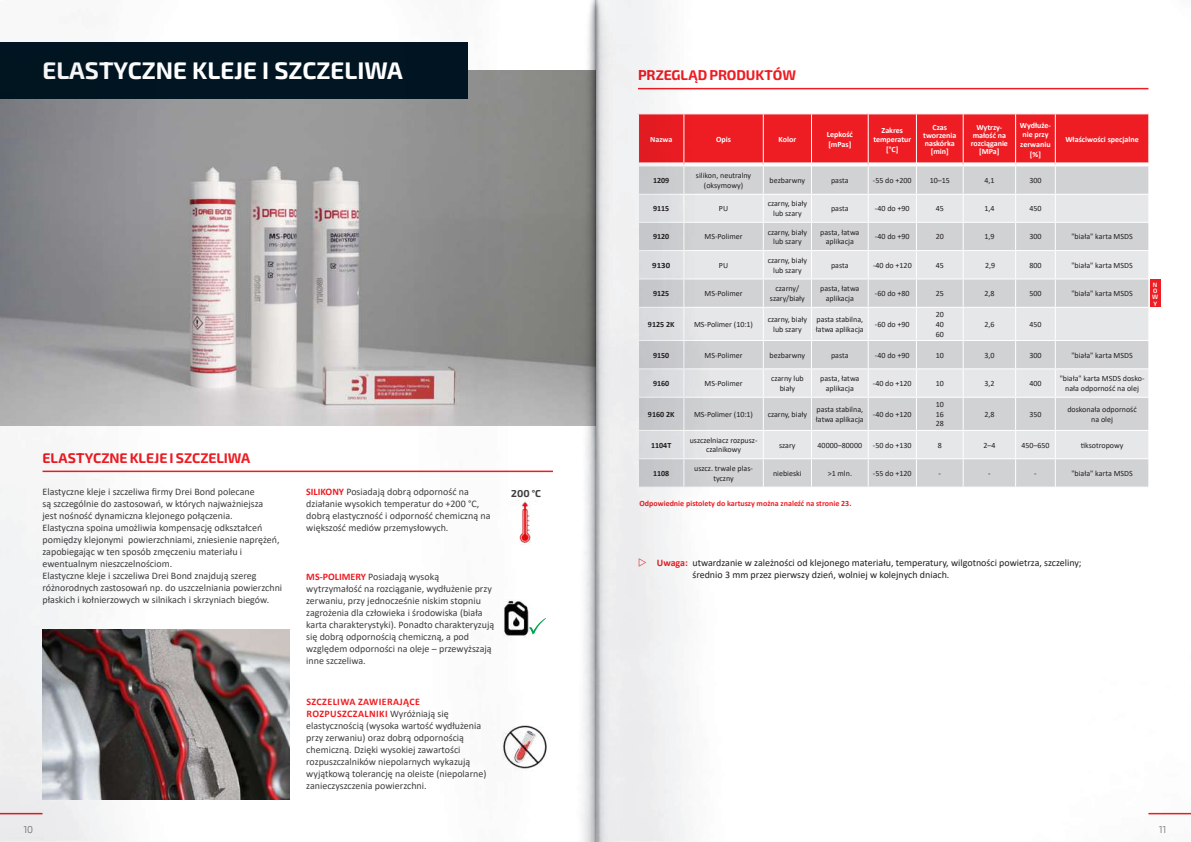
<style>
.page{position:relative;width:1191px;height:842px;background:#fff}
.page>*{position:absolute;margin:0;border:0;box-sizing:border-box;transform-origin:0 0}
.t1{font:24px "Exo 2";color:#fff}
.t2{font:14px "Exo 2";letter-spacing:-.005em;color:#ee1d23}
.t3{font:10px/12px "Calibri";color:#3e3e3f}
.t4{font:10px/12px "Calibri";color:#231f20}
.t5{font:10px "Exo 2";color:#3e3e3f}
.t6{font:10px "Exo 2";color:#6d6e71}
.t7{font:8px/9.6px "Calibri";color:#231f20;text-align:center}
.t8{font:700 8px/9.6px "Calibri";color:#fff;text-align:center}
.t9{font:700 8px "Calibri";color:#ee1d23}
.t10{font:700 8px "Calibri";color:#231f20}
.t11{font:700 8px "Calibri";color:#231f20;scale:1.1 1}
.t12{font:6.3px/6.3px "Exo 2";color:#fff}
.s1{font-weight:700;color:#ee1d23}
</style>
<div class="page">
<img style="left:0;top:0;width:1191px;height:842px">
<svg style="left:639px;top:558px;width:7px;height:9px"></svg>
<h1 class="t1" style="left:43px;top:54px;width:362px">ELASTYCZNE KLEJE I SZCZELIWA</h1>
<h2 class="t2" style="left:43px;top:449px;width:209px">ELASTYCZNE KLEJE I SZCZELIWA</h2>
<p class="t3" style="left:43px;top:485px;width:241px">Elastyczne kleje i szczeliwa 昀椀rmy Drei Bond polecane<br>są szczególnie do zastosowań, w których najważniejsza<br>jest nośność dynamiczna klejonego połączenia.<br>Elastyczna spoina umożliwia kompensację odkształceń pomiędzy klejonymi powierzchniami, zniesienie naprężeń, zapobiegając w ten sposób zmęczeniu materiału i ewentualnym nieszczelnościom.<br>Elastyczne kleje i szczeliwa Drei Bond znajdują szereg różnorodnych zastosowań np. do uszczelniania powierzchni płaskich i kołnierzowych w silnikach i skrzyniach biegów.</p>
<p class="t3" style="left:306px;top:485px;width:186px"><span class="s1">SILIKONY</span> Posiadają dobrą odporność na działanie wysokich temperatur do +200 °C, dobrą elastyczność i odporność chemiczną na większość mediów przemysłowych.</p>
<p class="t3" style="left:306px;top:571px;width:189px"><span class="s1">MS-POLIMERY</span> Posiadają wysoką wytrzymałość na rozciąganie, wydłużenie przy zerwaniu, przy jednocześnie niskim stopniu zagrożenia dla człowieka i środowiska (biała karta charakterystyki). Ponadto charakteryzują się dobrą odpornością chemiczną, a pod względem odporności na oleje – przewyższają inne szczeliwa.</p>
<p class="t3" style="left:306px;top:695px;width:182px"><span class="s1">SZCZELIWA ZAWIERAJĄCE ROZPUSZCZALNIKI</span> Wyróżniają się elastycznością (wysoka wartość wydłużenia przy zerwaniu) oraz dobrą odpornością chemiczną. Dzięki wysokiej zawartości rozpuszczalników niepolarnych wykazują wyjątkową tolerancję na oleiste (niepolarne) zanieczyszczenia powierzchni.</p>
<p class="t5" style="left:511px;top:487px;width:31px">200 °C</p>
<h2 class="t2" style="left:638px;top:65px;width:159px">PRZEGLĄD PRODUKTÓW</h2>
<p class="t8" style="left:650px;top:135px;width:24px">Nazwa</p>
<p class="t8" style="left:716px;top:135px;width:16px">Opis</p>
<p class="t8" style="left:778px;top:135px;width:19px">Kolor</p>
<p class="t8" style="left:826px;top:130px;width:28px;text-align:left">Lepkość [mPas]</p>
<p class="t8" style="left:873px;top:126px;width:39px">Zakres temperatur [°C]</p>
<p class="t8" style="left:923px;top:123px;width:35px;line-height:8px">Czas tworzenia naskórka [min]</p>
<p class="t8" style="left:970px;top:124px;width:39px;line-height:8px">Wytrzy&shy;małość na rozciąganie [MPa]</p>
<p class="t8" style="left:1020px;top:120px;width:33px">Wydłuże&shy;nie przy zerwaniu [%]</p>
<p class="t8" style="left:1065px;top:134px;width:75px">Właściwości specjalne</p>
<p class="t10" style="left:653px;top:178px;width:18px">1209</p>
<p class="t7" style="left:696px;top:171px;width:57px">silikon, neutralny (oksymowy)</p>
<p class="t7" style="left:769px;top:175px;width:37px">bezbarwny</p>
<p class="t7" style="left:831px;top:175px;width:19px">pasta</p>
<p class="t7" style="left:873px;top:175px;width:40px">-55 do +200</p>
<p class="t7" style="left:929px;top:175px;width:22px">10–15</p>
<p class="t7" style="left:984px;top:175px;width:12px">4,1</p>
<p class="t7" style="left:1029px;top:175px;width:14px">300</p>
<p class="t10" style="left:653px;top:206px;width:18px">9115</p>
<p class="t7" style="left:719px;top:204px;width:11px">PU</p>
<p class="t7" style="left:767px;top:199px;width:41px">czarny, biały lub szary</p>
<p class="t7" style="left:831px;top:204px;width:19px">pasta</p>
<p class="t7" style="left:875px;top:204px;width:36px">-40 do +90</p>
<p class="t7" style="left:935px;top:204px;width:10px">45</p>
<p class="t7" style="left:984px;top:204px;width:12px">1,4</p>
<p class="t7" style="left:1029px;top:204px;width:14px">450</p>
<p class="t10" style="left:653px;top:234px;width:18px">9120</p>
<p class="t7" style="left:704px;top:232px;width:39px">MS-Polimer</p>
<p class="t7" style="left:767px;top:227px;width:41px">czarny, biały lub szary</p>
<p class="t7" style="left:820px;top:227px;width:41px">pasta, łatwa aplikacja</p>
<p class="t7" style="left:875px;top:232px;width:36px">-40 do +90</p>
<p class="t7" style="left:935px;top:232px;width:10px">20</p>
<p class="t7" style="left:984px;top:232px;width:12px">1,9</p>
<p class="t7" style="left:1029px;top:232px;width:14px">300</p>
<p class="t7" style="left:1071px;top:232px;width:63px">"biała" karta MSDS</p>
<p class="t11" style="left:652px;top:262px;width:18px">9130</p>
<p class="t7" style="left:719px;top:260px;width:11px">PU</p>
<p class="t7" style="left:767px;top:255px;width:41px">czarny, biały lub szary</p>
<p class="t7" style="left:831px;top:260px;width:19px">pasta</p>
<p class="t7" style="left:873px;top:260px;width:40px">-40 do +120</p>
<p class="t7" style="left:935px;top:260px;width:10px">45</p>
<p class="t7" style="left:985px;top:260px;width:12px">2,9</p>
<p class="t7" style="left:1029px;top:260px;width:14px">800</p>
<p class="t7" style="left:1071px;top:260px;width:63px">"biała" karta MSDS</p>
<p class="t10" style="left:653px;top:291px;width:18px">9125</p>
<p class="t7" style="left:704px;top:288px;width:39px">MS-Polimer</p>
<p class="t7" style="left:770px;top:284px;width:36px">czarny/ szary/biały</p>
<p class="t7" style="left:820px;top:284px;width:41px">pasta, łatwa aplikacja</p>
<p class="t7" style="left:875px;top:288px;width:36px">-60 do +80</p>
<p class="t7" style="left:935px;top:288px;width:10px">25</p>
<p class="t7" style="left:984px;top:288px;width:12px">2,8</p>
<p class="t7" style="left:1029px;top:288px;width:14px">500</p>
<p class="t7" style="left:1071px;top:288px;width:63px">"biała" karta MSDS</p>
<p class="t10" style="left:648px;top:321px;width:28px">9125 2K</p>
<p class="t7" style="left:694px;top:319px;width:60px">MS-Polimer (10:1)</p>
<p class="t7" style="left:767px;top:314px;width:41px">czarny, biały lub szary</p>
<p class="t7" style="left:816px;top:314px;width:49px;text-align:left">pasta stabilna, łatwa aplikacja</p>
<p class="t7" style="left:875px;top:319px;width:36px">-60 do +90</p>
<p class="t7" style="left:935px;top:310px;width:10px;text-align:justify">20<br>40<br>60</p>
<p class="t7" style="left:984px;top:319px;width:12px">2,6</p>
<p class="t7" style="left:1029px;top:319px;width:14px">450</p>
<p class="t10" style="left:653px;top:352px;width:18px">9150</p>
<p class="t7" style="left:704px;top:350px;width:39px">MS-Polimer</p>
<p class="t7" style="left:769px;top:350px;width:37px">bezbarwny</p>
<p class="t7" style="left:831px;top:350px;width:19px">pasta</p>
<p class="t7" style="left:875px;top:350px;width:36px">-40 do +90</p>
<p class="t7" style="left:935px;top:350px;width:10px">10</p>
<p class="t7" style="left:984px;top:350px;width:12px">3,0</p>
<p class="t7" style="left:1029px;top:350px;width:14px">300</p>
<p class="t7" style="left:1071px;top:350px;width:63px">"biała" karta MSDS</p>
<p class="t10" style="left:653px;top:381px;width:18px">9160</p>
<p class="t7" style="left:704px;top:378px;width:39px">MS-Polimer</p>
<p class="t7" style="left:771px;top:374px;width:34px">czarny lub biały</p>
<p class="t7" style="left:820px;top:374px;width:41px">pasta, łatwa aplikacja</p>
<p class="t7" style="left:873px;top:378px;width:40px">-40 do +120</p>
<p class="t7" style="left:935px;top:378px;width:10px">10</p>
<p class="t7" style="left:984px;top:378px;width:12px">3,2</p>
<p class="t7" style="left:1029px;top:378px;width:14px">400</p>
<p class="t7" style="left:1059px;top:374px;width:86px">"biała" karta MSDS dosko&shy;nała odporność na olej</p>
<p class="t10" style="left:648px;top:411px;width:28px">9160 2K</p>
<p class="t7" style="left:694px;top:409px;width:60px">MS-Polimer (10:1)</p>
<p class="t7" style="left:767px;top:409px;width:41px">czarny, biały</p>
<p class="t7" style="left:816px;top:404px;width:49px;text-align:left">pasta stabilna, łatwa aplikacja</p>
<p class="t7" style="left:873px;top:409px;width:40px">-40 do +120</p>
<p class="t7" style="left:935px;top:400px;width:10px;text-align:justify">10<br>16<br>28</p>
<p class="t7" style="left:984px;top:409px;width:12px">2,8</p>
<p class="t7" style="left:1029px;top:409px;width:14px">350</p>
<p class="t7" style="left:1067px;top:404px;width:71px">doskonała odporność na olej</p>
<p class="t10" style="left:651px;top:442px;width:22px">1104T</p>
<p class="t7" style="left:690px;top:435px;width:69px">uszczelniacz rozpusz&shy;czalnikowy</p>
<p class="t7" style="left:779px;top:440px;width:18px">szary</p>
<p class="t7" style="left:817px;top:440px;width:46px">40000–80000</p>
<p class="t7" style="left:873px;top:440px;width:40px">-50 do +130</p>
<p class="t7" style="left:937px;top:440px;width:6px">8</p>
<p class="t7" style="left:983px;top:440px;width:14px">2–4</p>
<p class="t7" style="left:1021px;top:440px;width:30px">450–650</p>
<p class="t7" style="left:1080px;top:440px;width:44px">琀椀ksotropowy</p>
<p class="t10" style="left:653px;top:470px;width:18px">1108</p>
<p class="t7" style="left:694px;top:463px;width:60px">uszcz. trwale plas&shy;tyczny</p>
<p class="t7" style="left:773px;top:468px;width:30px">niebieski</p>
<p class="t7" style="left:827px;top:468px;width:26px">&gt;1 mln.</p>
<p class="t7" style="left:873px;top:468px;width:40px">-55 do +120</p>
<p class="t7" style="left:938px;top:469px;width:4px">-</p>
<p class="t7" style="left:988px;top:469px;width:4px">-</p>
<p class="t7" style="left:1034px;top:469px;width:4px">-</p>
<p class="t7" style="left:1071px;top:468px;width:63px">"biała" karta MSDS</p>
<p class="t9" style="left:639px;top:498px;width:213px">Odpowiednie pistolety do kartuszy można znaleźć na stronie 23.</p>
<p class="t12" style="left:1152px;top:281px;width:8px">N<br>O<br>W<br>Y</p>
<p class="t4" style="left:692px;top:557px;width:391px;text-indent:-36px"><span class="s1">Uwaga:</span> utwardzanie w zależności od klejonego materiału, temperatury, wilgotności powietrza, szczeliny; średnio 3 mm przez pierwszy dzień, wolniej w kolejnych dniach.</p>
<p class="t6" style="left:23px;top:823px;width:11px">10</p>
<p class="t6" style="left:1158px;top:823px;width:9px">11</p>
</div>
